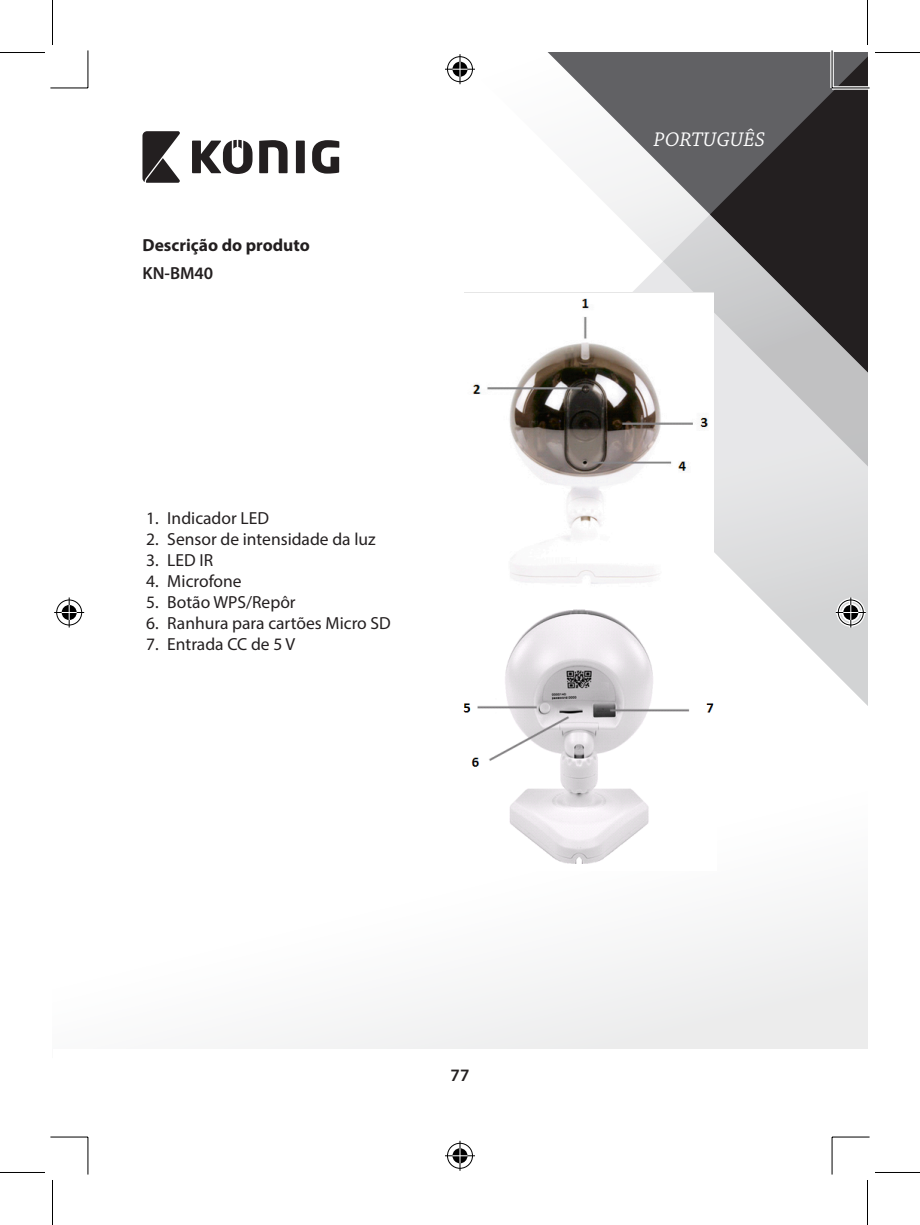
<style>
.page{position:relative;width:920px;height:1225px;background:#fff}
.page>*{position:absolute;margin:0;border:0;box-sizing:border-box;transform-origin:0 0}
.t1{font:italic 20.75px "Chaparral Pro";color:#fff}
.t2{font:17.5px "Myriad Pro";color:#231f20}
.t3{font:700 17.5px "Myriad Pro";color:#231f20}
.t4{font:600 17.5px "Myriad Pro";color:#231f20}
</style>
<div class="page">
<svg style="left:717px;top:555px;width:150px;height:150px"></svg>
<svg style="left:465px;top:60px;width:402px;height:495px"></svg>
<svg style="left:486px;top:52px;width:224px;height:241px"></svg>
<svg style="left:710px;top:52px;width:157px;height:458px;background:#818082"></svg>
<svg style="left:256px;top:900px;width:611px;height:149px"></svg>
<svg style="left:142px;top:131px;width:38px;height:52px"></svg>
<div style="left:296px;top:141px;width:9px;height:32px;background:#231f20"></div>
<svg style="left:259px;top:140px;width:29px;height:33px"></svg>
<svg style="left:312px;top:140px;width:27px;height:34px"></svg>
<svg style="left:192px;top:140px;width:61px;height:34px"></svg>
<img style="left:465px;top:293px;width:249px;height:291px">
<img style="left:463px;top:609px;width:251px;height:255px">
<svg style="left:50px;top:87px;width:36px;height:1px"></svg>
<svg style="left:832px;top:86px;width:38px;height:4px"></svg>
<svg style="left:50px;top:1137px;width:36px;height:1px"></svg>
<svg style="left:834px;top:1137px;width:36px;height:1px"></svg>
<svg style="left:86px;top:50px;width:2px;height:38px"></svg>
<svg style="left:86px;top:1137px;width:2px;height:37px"></svg>
<svg style="left:830px;top:50px;width:4px;height:38px"></svg>
<svg style="left:831px;top:1137px;width:3px;height:37px"></svg>
<hr style="left:50px;top:88px;width:38px;height:1px;background:#000">
<hr style="left:832px;top:88px;width:38px;height:1px;background:#000">
<hr style="left:50px;top:1136px;width:38px;height:1px;background:#000">
<hr style="left:832px;top:1136px;width:38px;height:1px;background:#000">
<hr style="left:88px;top:50px;width:1px;height:38px;background:#000">
<hr style="left:88px;top:1137px;width:1px;height:37px;background:#000">
<hr style="left:832px;top:50px;width:1px;height:38px;background:#000">
<hr style="left:832px;top:1137px;width:1px;height:37px;background:#000">
<hr style="left:0;top:52px;width:45px;height:1px;background:#000">
<hr style="left:875px;top:52px;width:45px;height:1px;background:#000">
<hr style="left:0;top:1172px;width:45px;height:1px;background:#000">
<hr style="left:875px;top:1172px;width:45px;height:1px;background:#000">
<hr style="left:52px;top:0;width:1px;height:45px;background:#000">
<hr style="left:52px;top:1180px;width:1px;height:45px;background:#000">
<hr style="left:867px;top:0;width:1px;height:45px;background:#000">
<hr style="left:867px;top:1180px;width:1px;height:45px;background:#000">
<div style="left:446px;top:55px;width:28px;height:28px;border:4px solid #fff;border-radius:50%"></div>
<svg style="left:445px;top:67px;width:30px;height:4px"></svg>
<svg style="left:458px;top:54px;width:4px;height:30px"></svg>
<div style="left:451px;top:60px;width:18px;height:18px;border:4px solid #fff;border-radius:50%"></div>
<div style="left:447px;top:56px;width:26px;height:26px;border:1px solid #000;border-radius:50%"></div>
<hr style="left:445px;top:69px;width:30px;height:1px;background:#000">
<hr style="left:460px;top:54px;width:1px;height:30px;background:#000">
<svg style="left:452px;top:62px;width:15px;height:15px"></svg>
<div style="left:446px;top:1141px;width:28px;height:29px;border:4px solid #fff;border-radius:50%"></div>
<hr style="left:445px;top:1154px;width:30px;height:3px;background:#fff">
<svg style="left:458px;top:1141px;width:4px;height:30px"></svg>
<div style="left:451px;top:1146px;width:18px;height:19px;border:4px solid #fff;border-radius:50%"></div>
<div style="left:447px;top:1143px;width:26px;height:25px;border:1px solid #000;border-radius:50%"></div>
<hr style="left:445px;top:1155px;width:30px;height:1px;background:#000">
<hr style="left:460px;top:1141px;width:1px;height:30px;background:#000">
<svg style="left:452px;top:1148px;width:15px;height:15px"></svg>
<div style="left:55px;top:598px;width:28px;height:29px;border:4px solid #fff;border-radius:50%"></div>
<hr style="left:54px;top:611px;width:30px;height:3px;background:#fff">
<svg style="left:67px;top:597px;width:4px;height:30px"></svg>
<div style="left:60px;top:603px;width:18px;height:19px;border:4px solid #fff;border-radius:50%"></div>
<div style="left:56px;top:599px;width:26px;height:26px;border:1px solid #000;border-radius:50%"></div>
<hr style="left:54px;top:612px;width:30px;height:1px;background:#000">
<hr style="left:69px;top:597px;width:1px;height:30px;background:#000">
<svg style="left:62px;top:605px;width:15px;height:15px"></svg>
<div style="left:837px;top:598px;width:28px;height:29px;border:4px solid #fff;border-radius:50%"></div>
<hr style="left:836px;top:611px;width:30px;height:3px;background:#fff">
<svg style="left:849px;top:597px;width:4px;height:30px"></svg>
<div style="left:842px;top:603px;width:18px;height:19px;border:4px solid #fff;border-radius:50%"></div>
<div style="left:838px;top:599px;width:26px;height:26px;border:1px solid #000;border-radius:50%"></div>
<hr style="left:836px;top:612px;width:30px;height:1px;background:#000">
<hr style="left:850px;top:597px;width:1px;height:30px;background:#000">
<svg style="left:843px;top:605px;width:15px;height:15px"></svg>
<p class="t3" style="left:142px;top:233px;width:169px">Descrição do produto</p>
<p class="t4" style="left:142px;top:262px;width:72px">KN-BM40</p>
<p class="t2" style="left:146px;top:507px;width:125px">1. Indicador LED</p>
<p class="t2" style="left:146px;top:528px;width:231px">2. Sensor de intensidade da luz</p>
<p class="t2" style="left:146px;top:549px;width:69px">3. LED IR</p>
<p class="t2" style="left:146px;top:570px;width:97px">4. Microfone</p>
<p class="t2" style="left:146px;top:591px;width:151px">5. Botão WPS/Repôr</p>
<p class="t2" style="left:146px;top:612px;width:246px">6. Ranhura para cartões Micro SD</p>
<p class="t2" style="left:146px;top:633px;width:151px">7. Entrada CC de 5 V</p>
<p class="t4" style="left:451px;top:1064px;width:20px">77</p>
<p class="t1" style="left:654px;top:128px;width:113px">PORTUGUÊS</p>
</div>
